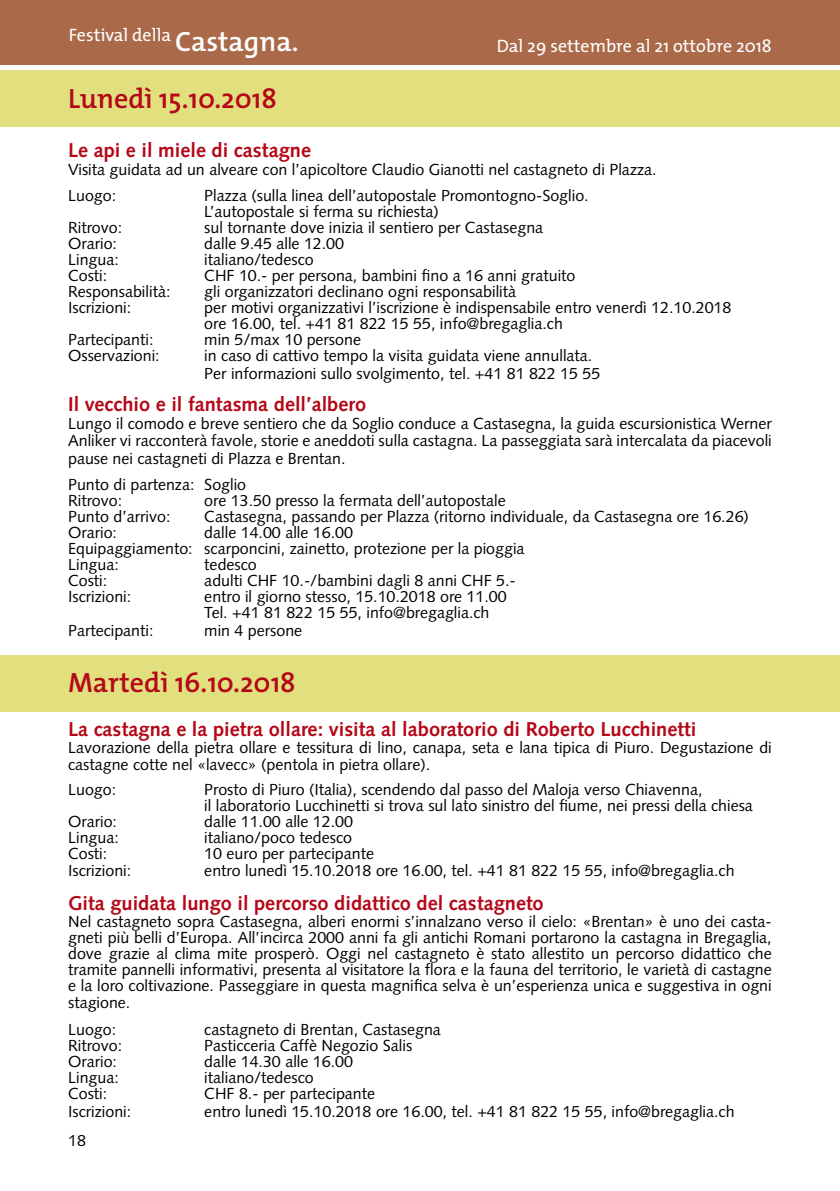
<style>
.page{position:relative;width:840px;height:1191px;background:#fff}
.page>*{position:absolute;margin:0;border:0;box-sizing:border-box;transform-origin:0 0}
.t1{font:600 28px "The Mix";color:#b40717}
.t2{font:700 20px "Syntax";color:#b40717}
.t3{font:18px "The Mix";color:#fff}
.t4{font:16px/16px "Syntax";color:#000}
.s1{font-weight:600;font-size:28px}
</style>
<div class="page">
<div style="left:0;top:0;width:839px;height:64px;background:#aa6a4a"></div>
<div style="left:0;top:70px;width:839px;height:57px;background:#e2e07e"></div>
<div style="left:0;top:655px;width:839px;height:56px;background:#e2e07e"></div>
<p class="t3" style="left:69px;top:20px;width:231px">Festival della <span class="s1">Castagna.</span></p>
<p class="t3" style="left:496px;top:30px;width:276px">Dal 29 settembre al 21 ottobre 2018</p>
<h1 class="t1" style="left:68px;top:75px;width:210px">Lunedì 15.10.2018</h1>
<p class="t2" style="left:68px;top:139px;width:244px">Le api e il miele di castagne</p>
<p class="t4" style="left:68px;top:156px;width:589px;line-height:26px">Visita guidata ad un alveare con l’apicoltore Claudio Gianotti nel castagneto di Plazza.<br>Luogo:</p>
<p class="t4" style="left:204px;top:187px;width:385px">Plazza (sulla linea dell’autopostale Promontogno-Soglio.<br>L’autopostale si ferma su richiesta)</p>
<p class="t4" style="left:68px;top:219px;width:56px">Ritrovo:</p>
<p class="t4" style="left:204px;top:219px;width:340px">sul tornante dove inizia il sentiero per Castasegna</p>
<p class="t4" style="left:68px;top:235px;width:50px">Orario:</p>
<p class="t4" style="left:204px;top:235px;width:141px">dalle 9.45 alle 12.00</p>
<p class="t4" style="left:68px;top:251px;width:52px">Lingua:</p>
<p class="t4" style="left:204px;top:251px;width:111px">italiano/tedesco</p>
<p class="t4" style="left:68px;top:267px;width:41px">Costi:</p>
<p class="t4" style="left:204px;top:267px;width:372px">CHF 10.- per persona, bambini fino a 16 anni gratuito</p>
<p class="t4" style="left:68px;top:283px;width:104px">Responsabilità:</p>
<p class="t4" style="left:204px;top:283px;width:313px">gli organizzatori declinano ogni responsabilità</p>
<p class="t4" style="left:68px;top:299px;width:65px">Iscrizioni:</p>
<p class="t4" style="left:204px;top:299px;width:528px">per motivi organizzativi l’iscrizione è indispensabile entro venerdì 12.10.2018 ore 16.00, tel. +41 81 822 15 55, info@bregaglia.ch</p>
<p class="t4" style="left:68px;top:331px;width:87px">Partecipanti:</p>
<p class="t4" style="left:204px;top:331px;width:158px">min 5/max 10 persone</p>
<p class="t4" style="left:68px;top:347px;width:93px">Osservazioni:</p>
<p class="t4" style="left:204px;top:346px;width:397px;line-height:18px">in caso di cattivo tempo la visita guidata viene annullata.<br>Per informazioni sullo svolgimento, tel. +41 81 822 15 55</p>
<p class="t2" style="left:68px;top:393px;width:299px">Il vecchio e il fantasma dell’albero</p>
<p class="t4" style="left:68px;top:415px;width:705px;line-height:17.6px;text-align:justify">Lungo il comodo e breve sentiero che da Soglio conduce a Castasegna, la guida escursionistica Werner Anliker vi racconterà favole, storie e aneddoti sulla castagna. La passeggiata sarà intercalata da piacevoli pause nei castagneti di Plazza e Brentan.</p>
<p class="t4" style="left:68px;top:476px;width:179px">Punto di partenza: Soglio<br>Ritrovo:</p>
<p class="t4" style="left:204px;top:492px;width:303px">ore 13.50 presso la fermata dell’autopostale</p>
<p class="t4" style="left:68px;top:508px;width:104px">Punto d’arrivo:</p>
<p class="t4" style="left:204px;top:508px;width:545px">Castasegna, passando per Plazza (ritorno individuale, da Castasegna ore 16.26)</p>
<p class="t4" style="left:68px;top:524px;width:50px">Orario:</p>
<p class="t4" style="left:68px;top:524px;width:457px;text-indent:136px">dalle 14.00 alle 16.00<br>Equipaggiamento: scarponcini, zainetto, protezione per la pioggia<br>Lingua:</p>
<p class="t4" style="left:204px;top:556px;width:54px">tedesco</p>
<p class="t4" style="left:68px;top:572px;width:41px">Costi:</p>
<p class="t4" style="left:204px;top:572px;width:313px">adulti CHF 10.-/bambini dagli 8 anni CHF 5.-</p>
<p class="t4" style="left:68px;top:588px;width:65px">Iscrizioni:</p>
<p class="t4" style="left:204px;top:588px;width:304px">entro il giorno stesso, 15.10.2018 ore 11.00<br>Tel. +41 81 822 15 55, info@bregaglia.ch</p>
<p class="t4" style="left:68px;top:622px;width:87px">Partecipanti:</p>
<p class="t4" style="left:204px;top:622px;width:99px">min 4 persone</p>
<h1 class="t1" style="left:68px;top:659px;width:229px">Martedì 16.10.2018</h1>
<p class="t2" style="left:68px;top:717px;width:629px">La castagna e la pietra ollare: visita al laboratorio di Roberto Lucchinetti</p>
<p class="t4" style="left:68px;top:739px;width:704px;line-height:17px">Lavorazione della pietra ollare e tessitura di lino, canapa, seta e lana tipica di Piuro. Degustazione di castagne cotte nel «lavecc» (pentola in pietra ollare).</p>
<p class="t4" style="left:68px;top:781px;width:50px">Luogo:</p>
<p class="t4" style="left:204px;top:781px;width:550px">Prosto di Piuro (Italia), scendendo dal passo del Maloja verso Chiavenna,<br>il laboratorio Lucchinetti si trova sul lato sinistro del fiume, nei pressi della chiesa</p>
<p class="t4" style="left:68px;top:813px;width:50px">Orario:</p>
<p class="t4" style="left:204px;top:813px;width:150px">dalle 11.00 alle 12.00</p>
<p class="t4" style="left:68px;top:829px;width:52px">Lingua:</p>
<p class="t4" style="left:204px;top:829px;width:149px">italiano/poco tedesco</p>
<p class="t4" style="left:68px;top:845px;width:41px">Costi:</p>
<p class="t4" style="left:204px;top:845px;width:171px">10 euro per partecipante</p>
<p class="t4" style="left:68px;top:862px;width:65px">Iscrizioni:</p>
<p class="t4" style="left:204px;top:862px;width:531px">entro lunedì 15.10.2018 ore 16.00, tel. +41 81 822 15 55, info@bregaglia.ch</p>
<p class="t2" style="left:68px;top:891px;width:477px">Gita guidata lungo il percorso didattico del castagneto</p>
<p class="t4" style="left:68px;top:913px;width:704px;text-align:justify">Nel castagneto sopra Castasegna, alberi enormi s’innalzano verso il cielo: «Brentan» è uno dei casta&shy;gneti più belli d’Europa. All’incirca 2000 anni fa gli antichi Romani portarono la castagna in Bregaglia, dove grazie al clima mite prosperò. Oggi nel castagneto è stato allestito un percorso didattico che tramite pannelli informativi, presenta al visitatore la flora e la fauna del territorio, le varietà di castagne e la loro coltivazione. Passeggiare in questa magnifica selva è un’esperienza unica e suggestiva in ogni stagione.</p>
<p class="t4" style="left:68px;top:1021px;width:50px">Luogo:</p>
<p class="t4" style="left:204px;top:1021px;width:238px">castagneto di Brentan, Castasegna</p>
<p class="t4" style="left:68px;top:1037px;width:56px">Ritrovo:</p>
<p class="t4" style="left:204px;top:1037px;width:209px">Pasticceria Caffè Negozio Salis</p>
<p class="t4" style="left:68px;top:1053px;width:50px">Orario:</p>
<p class="t4" style="left:204px;top:1053px;width:150px">dalle 14.30 alle 16.00</p>
<p class="t4" style="left:68px;top:1069px;width:52px">Lingua:</p>
<p class="t4" style="left:204px;top:1069px;width:111px">italiano/tedesco</p>
<p class="t4" style="left:68px;top:1085px;width:41px">Costi:</p>
<p class="t4" style="left:204px;top:1085px;width:172px">CHF 8.- per partecipante</p>
<p class="t4" style="left:68px;top:1103px;width:65px">Iscrizioni:</p>
<p class="t4" style="left:204px;top:1103px;width:531px">entro lunedì 15.10.2018 ore 16.00, tel. +41 81 822 15 55, info@bregaglia.ch</p>
<p class="t4" style="left:68px;top:1132px;width:19px">18</p>
</div>
